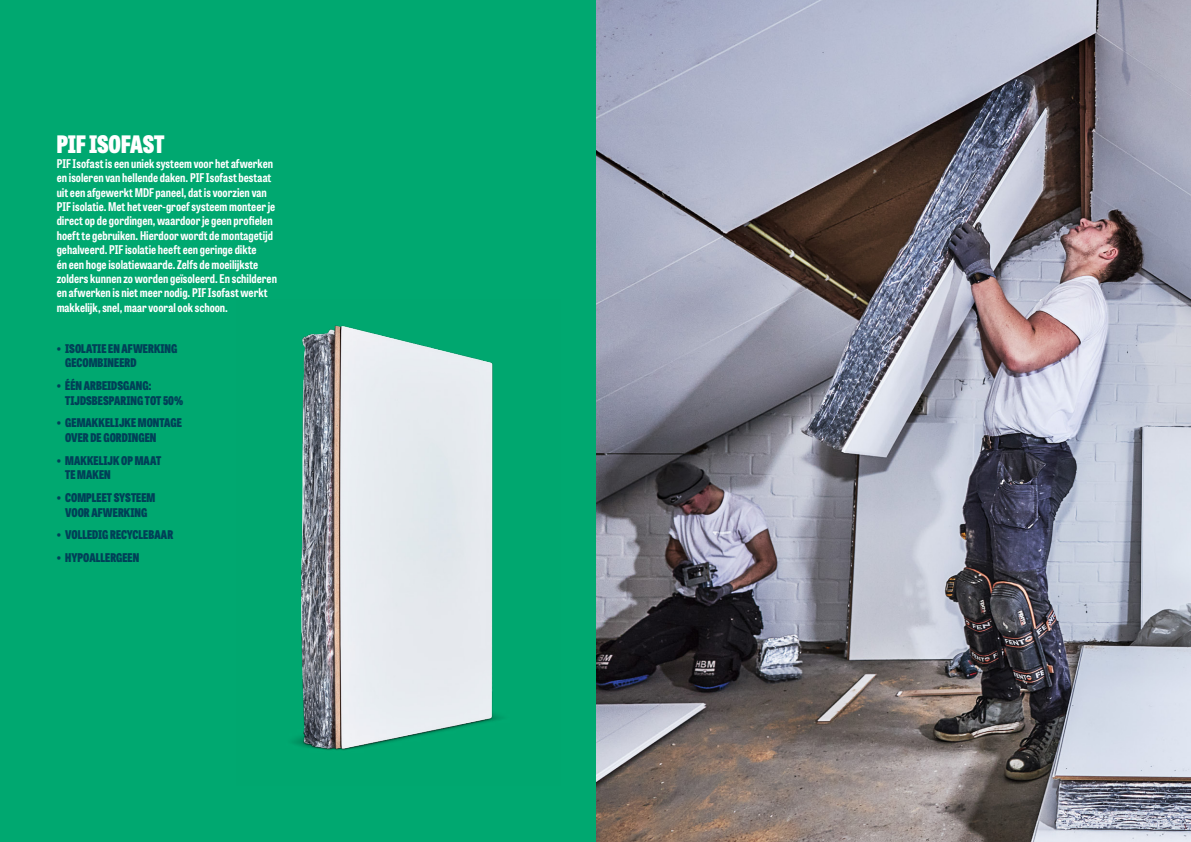
<style>
.page{position:relative;width:1191px;height:842px;background:#fff}
.page>*{position:absolute;margin:0;border:0;box-sizing:border-box;transform-origin:0 0}
.t1{font:800 24px "Tablet Gothic Condensed";letter-spacing:-.005em;color:#fff}
.t2{font:700 12px/14.4px "Tablet Gothic Condensed";color:#fff}
.t3{font:800 12px/14.4px "Tablet Gothic Condensed";letter-spacing:.005em;color:#004057}
</style>
<div class="page">
<img style="left:595px;top:0;width:596px;height:842px">
<div style="left:0;top:0;width:595px;height:842px;background:#00a870"></div>
<img style="left:292px;top:325px;width:209px;height:425px">
<h1 class="t1" style="left:57px;top:127px;width:109px">PIF ISOFAST</h1>
<p class="t2" style="left:57px;top:156px;width:222px">PIF Isofast is een uniek systeem voor het afwerken en isoleren van hellende daken. PIF Isofast bestaat uit een afgewerkt MDF paneel, dat is voorzien van PIF isolatie. Met het veer-groef systeem monteer je direct op de gordingen, waardoor je geen profielen hoeft te gebruiken. Hierdoor wordt de montagetijd gehalveerd. PIF isolatie heeft een geringe dikte<br>én een hoge isolatiewaarde. Zelfs de moeilijkste zolders kunnen zo worden geïsoleerd. En schilderen en afwerken is niet meer nodig. PIF Isofast werkt makkelijk, snel, maar vooral ook schoon.</p>
<p class="t3" style="left:65px;top:341px;width:114px;text-indent:-9px">• ISOLATIE EN AFWERKING<br>GECOMBINEERD</p>
<p class="t3" style="left:65px;top:378px;width:119px;text-indent:-9px">• ÉÉN ARBEIDSGANG:<br>TIJDSBESPARING TOT 50%</p>
<p class="t3" style="left:65px;top:415px;width:118px;text-indent:-9px">• GEMAKKELIJKE MONTAGE<br>OVER DE GORDINGEN</p>
<p class="t3" style="left:65px;top:453px;width:97px;text-indent:-9px">• MAKKELIJK OP MAAT<br>TE MAKEN</p>
<p class="t3" style="left:57px;top:490px;width:100px;text-align:center">• COMPLEET SYSTEEM<br>VOOR AFWERKING</p>
<p class="t3" style="left:57px;top:527px;width:118px">• VOLLEDIG RECYCLEBAAR</p>
<p class="t3" style="left:57px;top:550px;width:84px">• HYPOALLERGEEN</p>
</div>
